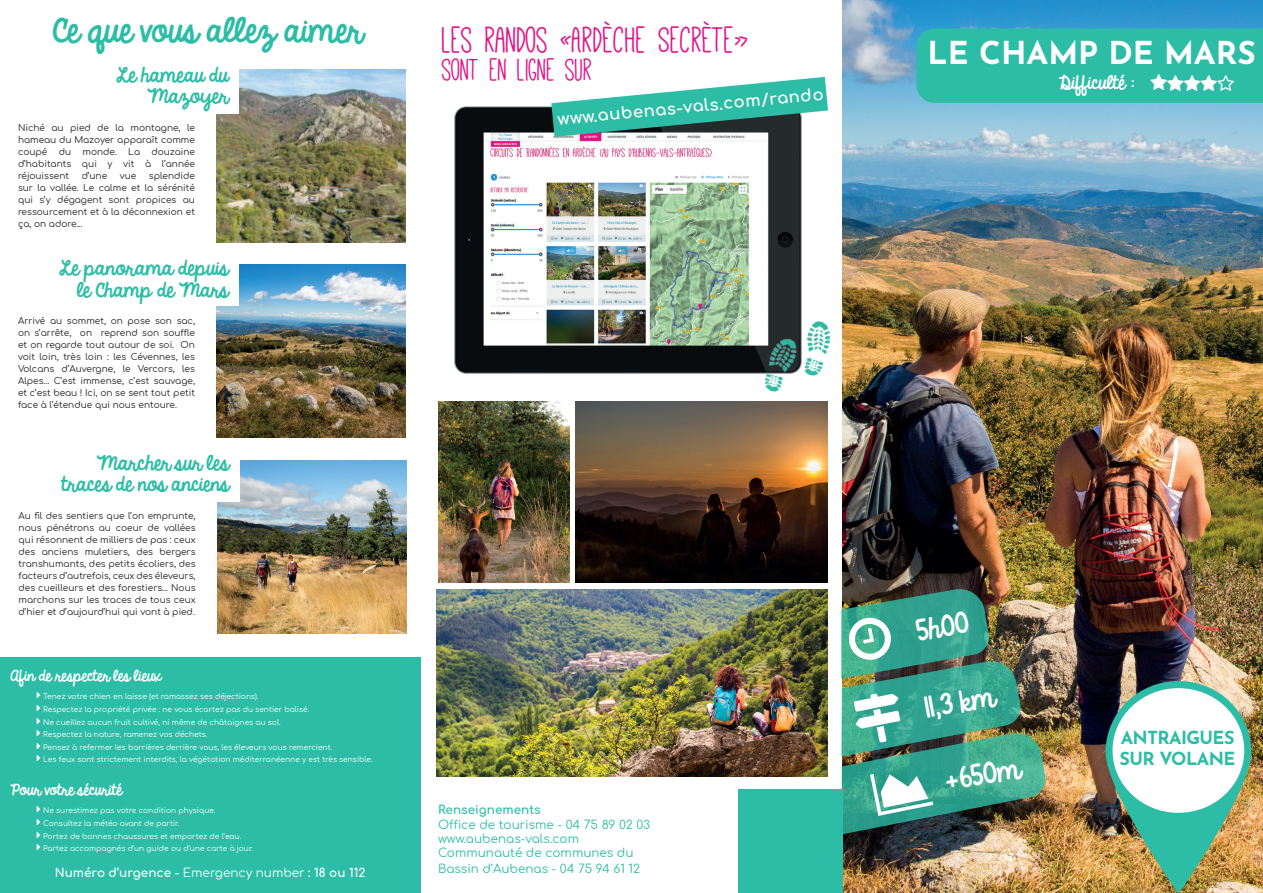
<style>
.page{position:relative;width:1263px;height:893px;background:#fff}
.page>*{position:absolute;margin:0;border:0;box-sizing:border-box;transform-origin:0 0}
.t1{font:40.5px "Mathlete Bulky";color:#e31386}
.t2{font:34.5px "Mathlete Bulky";color:#e31386}
.t3{font:100 31.5px "Josefin Sans";color:#fff}
.t4{font:30px "KG Always A Good Time";color:#2dbda6}
.t5{font:25.5px "KG Always A Good Time";color:#fff}
.t6{font:18px/21.6px "KG Always A Good Time";color:#2dbda6;text-align:right}
.t7{font:100 18px/21px "Josefin Sans";letter-spacing:-.035em;color:#2dbda6}
.t8{font:700 16.5px "Comfortaa";color:#fff}
.t9{font:16.5px "KG Always A Good Time";color:#fff}
.t10{font:13.5px "KG Always A Good Time";color:#fff}
.t11{font:12px/14.4px "Comfortaa";color:#2dbda6}
.t12{font:700 12px "Comfortaa";color:#fff}
.t13{font:700 12px "Comfortaa";color:#2dbda6}
.t14{font:9px/12px "Comfortaa";color:#231f20;text-align:justify}
.t15{font:7.5px/12.6px "Comfortaa";color:#fff}
.s1{font-weight:400}
</style>
<div class="page">
<img style="left:842px;top:0;width:421px;height:893px">
<img style="left:454px;top:106px;width:347px;height:267px">
<svg style="left:551px;top:77px;width:277px;height:60px"></svg>
<div style="left:738px;top:790px;width:104px;height:103px;background:#2dbda6"></div>
<img style="left:1105px;top:681px;width:146px;height:212px;border-radius:72px">
<div style="left:1112px;top:688px;width:132px;height:125px;background:#fff;border-radius:50%"></div>
<img style="left:575px;top:401px;width:252px;height:182px">
<img style="left:437px;top:589px;width:390px;height:187px">
<img style="left:438px;top:401px;width:131px;height:182px">
<img style="left:759px;top:310px;width:72px;height:97px">
<div style="left:0;top:657px;width:421px;height:236px;background:#2dbda6"></div>
<img style="left:217px;top:460px;width:189px;height:173px">
<img style="left:217px;top:265px;width:189px;height:172px">
<img style="left:217px;top:70px;width:189px;height:172px">
<div style="left:184px;top:260px;width:55px;height:46px;background:#fff"></div>
<div style="left:184px;top:67px;width:55px;height:46px;background:#fff"></div>
<div style="left:184px;top:455px;width:56px;height:46px;background:#fff"></div>
<div style="left:916px;top:28px;width:347px;height:75px;background:#2dbda6"></div>
<img style="left:841px;top:587px;width:206px;height:247px">
<h3 class="t4" style="left:53px;top:8px;width:312px">Ce que vous allez aimer</h3>
<h3 class="t6" style="left:116px;top:65px;width:114px">Le hameau du<br>Mazoyer</h3>
<p class="t14" style="left:18px;top:120px;width:179px">Niché au pied de la montagne, le hameau du Mazoyer apparaît comme coupé</p>
<p class="t14" style="left:18px;top:144px;width:179px;text-indent:133px">douzaine d’habitants qui y vit à l’année réjouissent</p>
<p class="t14" style="left:59px;top:144px;width:14px">du</p>
<p class="t14" style="left:82px;top:144px;width:36px">monde.</p>
<p class="t14" style="left:128px;top:144px;width:13px">La</p>
<p class="t14" style="left:82px;top:168px;width:27px">d’une</p>
<p class="t14" style="left:120px;top:168px;width:18px">vue</p>
<p class="t14" style="left:18px;top:168px;width:179px;text-indent:131px">splendide sur la vallée. Le calme et la sérénité qui s’y dégagent sont propices au ressourcement et à la déconnexion et ça, on adore...</p>
<h3 class="t6" style="left:59px;top:258px;width:171px">Le panorama depuis le Champ de Mars</h3>
<p class="t14" style="left:18px;top:313px;width:179px">Arrivé au sommet, on pose son sac, on s’arrête, on reprend son souffle et on regarde tout autour de soi. On voit loin, très loin : les Cévennes, les Volcans d’Auvergne, le Vercors, les Alpes... C’est immense, c’est sauvage, et c’est beau ! Ici, on se sent tout petit face à l’étendue qui nous entoure.</p>
<h3 class="t6" style="left:62px;top:453px;width:169px">Marcher sur les traces de nos anciens</h3>
<p class="t14" style="left:19px;top:509px;width:179px">Au fil des sentiers que l’on emprunte, nous pénétrons au coeur de vallées qui résonnent de milliers de pas : ceux des anciens muletiers, des bergers transhumants, des petits écoliers, des facteurs d’autrefois, ceux des éleveurs, des cueilleurs et des forestiers... Nous marchons sur les traces de tous ceux d’hier et d’aujourd’hui qui vont à pied.</p>
<h3 class="t10" style="left:11px;top:666px;width:152px">Afin de respecter les lieux</h3>
<p class="t15" style="left:43px;top:689px;width:331px">Tenez votre chien en laisse (et ramassez ses déjections).<br>Respectez la propriété privée : ne vous écartez pas du sentier balisé.<br>Ne cueillez aucun fruit cultivé, ni même de châtaignes au sol.<br>Respectez la nature, ramenez vos déchets.<br>Pensez à refermer les barrières derrière vous, les éleveurs vous remercient.<br>Les feux sont strictement interdits, la végétation méditerranéenne y est très sensible.</p>
<h3 class="t10" style="left:11px;top:780px;width:113px">Pour votre sécurité</h3>
<p class="t15" style="left:43px;top:803px;width:211px">Ne surestimez pas votre condition physique.<br>Consultez la météo avant de partir.<br>Portez de bonnes chaussures et emportez de l’eau.<br>Partez accompagnés d’un guide ou d’une carte à jour.</p>
<h3 class="t12" style="left:55px;top:861px;width:312px">Numéro d’urgence - <span class="s1">Emergency number</span> : 18 ou 112</h3>
<h1 class="t1" style="left:442px;top:20px;width:308px">LES RANDOS «ARDÈCHE SECRÈTE»</h1>
<h2 class="t2" style="left:442px;top:53px;width:152px">SONT EN LIGNE SUR</h2>
<h3 class="t8" style="left:556px;top:103px;width:268px;rotate:-5deg">www.aubenas-vals.com/rando</h3>
<h3 class="t13" style="left:438px;top:799px;width:104px">Renseignements</h3>
<h3 class="t11" style="left:438px;top:815px;width:214px">Office de tourisme - 04 75 89 02 03 www.aubenas-vals.com<br>Communauté de communes du</h3>
<h3 class="t11" style="left:438px;top:860px;width:203px">Bassin d’Aubenas - 04 75 94 61 12</h3>
<h3 class="t3" style="left:928px;top:29px;width:330px">LE CHAMP DE MARS</h3>
<h3 class="t9" style="left:1059px;top:70px;width:77px">Difficulté :</h3>
<h3 class="t5" style="left:913px;top:612px;width:54px;rotate:-10deg">5h00</h3>
<h3 class="t5" style="left:922px;top:689px;width:72px;rotate:-10deg">11,3 km</h3>
<h3 class="t5" style="left:939px;top:763px;width:80px;rotate:-10deg">+650m</h3>
<h3 class="t7" style="left:1119px;top:726px;width:118px">ANTRAIGUES<br>SUR VOLANE</h3>
</div>
